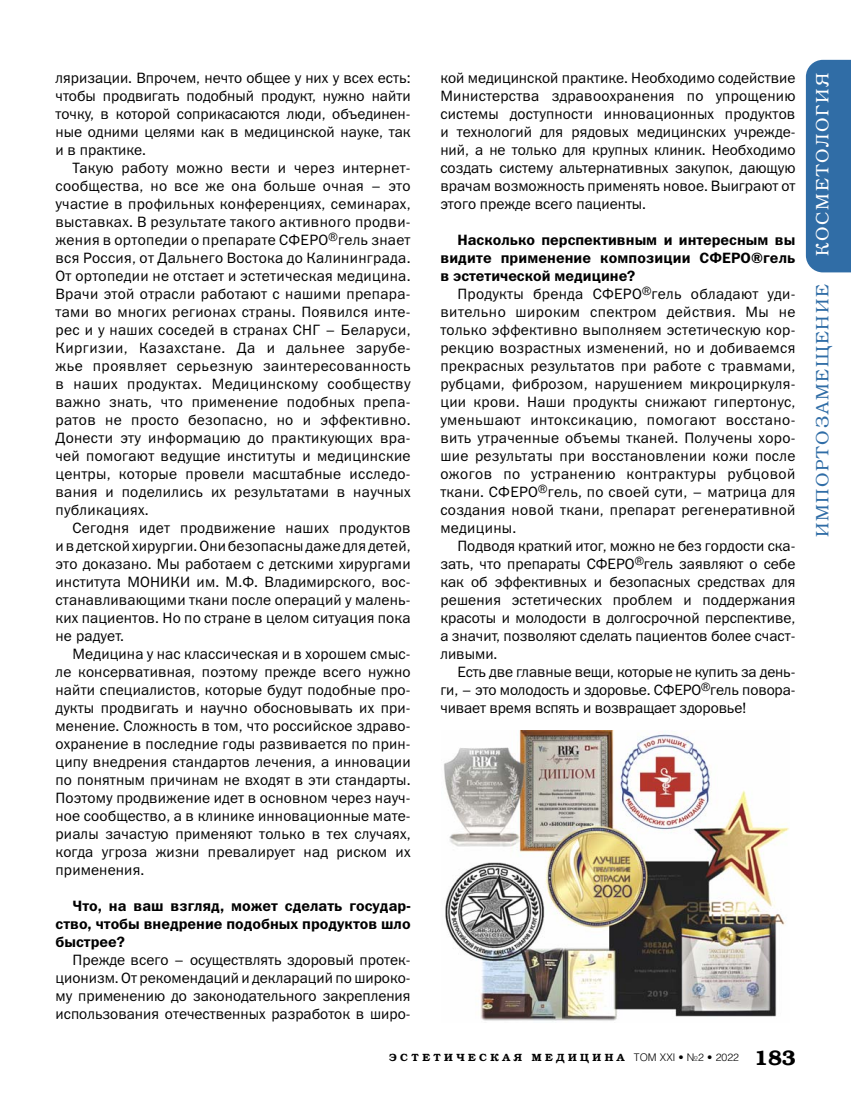
<style>
.page{position:relative;width:851px;height:1106px;background:#fff}
.page>*{position:absolute;margin:0;border:0;box-sizing:border-box;transform-origin:0 0}
.t1{font:18px "Bookman C";letter-spacing:.1em;color:#306da6}
.t2{font:18px "Bookman C";letter-spacing:.1em;color:#fff}
.t3{font:15px/18px "Franklin Gothic Book C";color:#000;text-align:justify}
.t4{font:15px/18px "Franklin Gothic Demi C";color:#000;text-align:justify}
.t5{font:700 10.5px "Bookman C";letter-spacing:.33em;color:#000}
.s1{font-family:"Helios Light C";font-weight:400}
.s2{font-size:21px}
</style>
<div class="page">
<div style="left:805px;top:60px;width:45px;height:212px;background:#306da6"></div>
<img style="left:444px;top:730px;width:345px;height:291px">
<p class="t3" style="left:56px;top:70px;width:356px">ляризации. Впрочем, нечто общее у них у всех есть: чтобы продвигать подобный продукт, нужно найти точку, в которой соприкасаются люди, объединен&shy;ные одними целями как в медицинской науке, так и в практике.</p>
<p class="t3" style="left:55px;top:160px;width:356px;text-indent:17px">Такую работу можно вести и через интернет&shy;сообщества, но все же она больше очная – это участие в профильных конференциях, семинарах, выставках. В результате такого активного продви&shy;жения в ортопедии о препарате СФЕРО<sup>®</sup>гель знает вся Россия, от Дальнего Востока до Калининграда.<br>От ортопедии не отстает и эстетическая медицина.<br>Врачи этой отрасли работают с нашими препара&shy;тами во многих регионах страны. Появился инте&shy;рес и у наших соседей в странах СНГ – Беларуси, Киргизии, Казахстане. Да и дальнее зарубе&shy;жье проявляет серьезную заинтересованность в наших продуктах. Медицинскому сообществу важно знать, что применение подобных препа&shy;ратов не просто безопасно, но и эффективно.<br>Донести эту информацию до практикующих вра&shy;чей помогают ведущие институты и медицинские центры, которые провели масштабные исследо&shy;вания и поделились их результатами в научных публикациях.</p>
<p class="t3" style="left:55px;top:520px;width:356px;text-indent:17px">Сегодня идет продвижение наших продуктов и в детской хирургии. Они безопасны даже для детей, это доказано. Мы работаем с детскими хирургами института МОНИКИ им. М.Ф. Владимирского, вос&shy;станавливающими ткани после операций у малень&shy;ких пациентов. Но по стране в целом ситуация пока не радует.</p>
<p class="t3" style="left:55px;top:646px;width:356px;text-indent:17px">Медицина у нас классическая и в хорошем смыс&shy;ле консервативная, поэтому прежде всего нужно найти специалистов, которые будут подобные про&shy;дукты продвигать и научно обосновывать их при&shy;менение. Сложность в том, что российское здраво&shy;охранение в последние годы развивается по прин&shy;ципу внедрения стандартов лечения, а инновации по понятным причинам не входят в эти стандарты.<br>Поэтому продвижение идет в основном через науч&shy;ное сообщество, а в клинике инновационные мате&shy;риалы зачастую применяют только в тех случаях, когда угроза жизни превалирует над риском их применения.</p>
<p class="t4" style="left:55px;top:898px;width:356px;text-indent:17px">Что, на ваш взгляд, может сделать государ&shy;ство, чтобы внедрение подобных продуктов шло быстрее?</p>
<p class="t3" style="left:55px;top:952px;width:356px;text-indent:17px">Прежде всего – осуществлять здоровый протек&shy;ционизм. От рекомендаций и деклараций по широко&shy;му применению до законодательного закрепления использования отечественных разработок в широ-</p>
<p class="t3" style="left:440px;top:70px;width:356px">кой медицинской практике. Необходимо содействие Министерства здравоохранения по упрощению системы доступности инновационных продуктов и технологий для рядовых медицинских учрежде&shy;ний, а не только для крупных клиник. Необходимо создать систему альтернативных закупок, дающую врачам возможность применять новое. Выиграют от этого прежде всего пациенты.</p>
<p class="t4" style="left:440px;top:232px;width:356px;text-indent:17px">Насколько перспективным и интересным вы видите применение композиции СФЕРО®гель в эстетической медицине?</p>
<p class="t3" style="left:440px;top:286px;width:356px;text-indent:17px">Продукты бренда СФЕРО<sup>®</sup>гель обладают уди&shy;вительно широким спектром действия. Мы не только эффективно выполняем эстетическую кор&shy;рекцию возрастных изменений, но и добиваемся прекрасных результатов при работе с травмами, рубцами, фиброзом, нарушением микроциркуля&shy;ции крови. Наши продукты снижают гипертонус, уменьшают интоксикацию, помогают восстано&shy;вить утраченные объемы тканей. Получены хоро&shy;шие результаты при восстановлении кожи после ожогов по устранению контрактуры рубцовой ткани. СФЕРО<sup>®</sup>гель, по своей сути, – матрица для создания новой ткани, препарат регенеративной медицины.</p>
<p class="t3" style="left:440px;top:538px;width:356px;text-indent:17px">Подводя краткий итог, можно не без гордости ска&shy;зать, что препараты СФЕРО<sup>®</sup>гель заявляют о себе как об эффективных и безопасных средствах для решения эстетических проблем и поддержания красоты и молодости в долгосрочной перспективе, а значит, позволяют сделать пациентов более счаст&shy;ливыми.</p>
<p class="t3" style="left:440px;top:664px;width:356px;text-indent:17px">Есть две главные вещи, которые не купить за день&shy;ги, – это молодость и здоровье. СФЕРО<sup>®</sup>гель повора&shy;чивает время вспять и возвращает здоровье!</p>
<p class="t5" style="left:389px;top:1053px;width:408px">ЭСТЕТИЧЕСКАЯ МЕДИЦИНА <span class="s1">ТОМ XXI • №2 • 2022</span> <span class="s2">183</span></p>
<p class="t2" style="left:815px;top:256px;width:184px;rotate:-90deg">КОСМЕТОЛОГИЯ</p>
<p class="t1" style="left:815px;top:537px;width:255px;rotate:-90deg">ИМПОРТОЗАМЕЩЕНИЕ</p>
</div>
